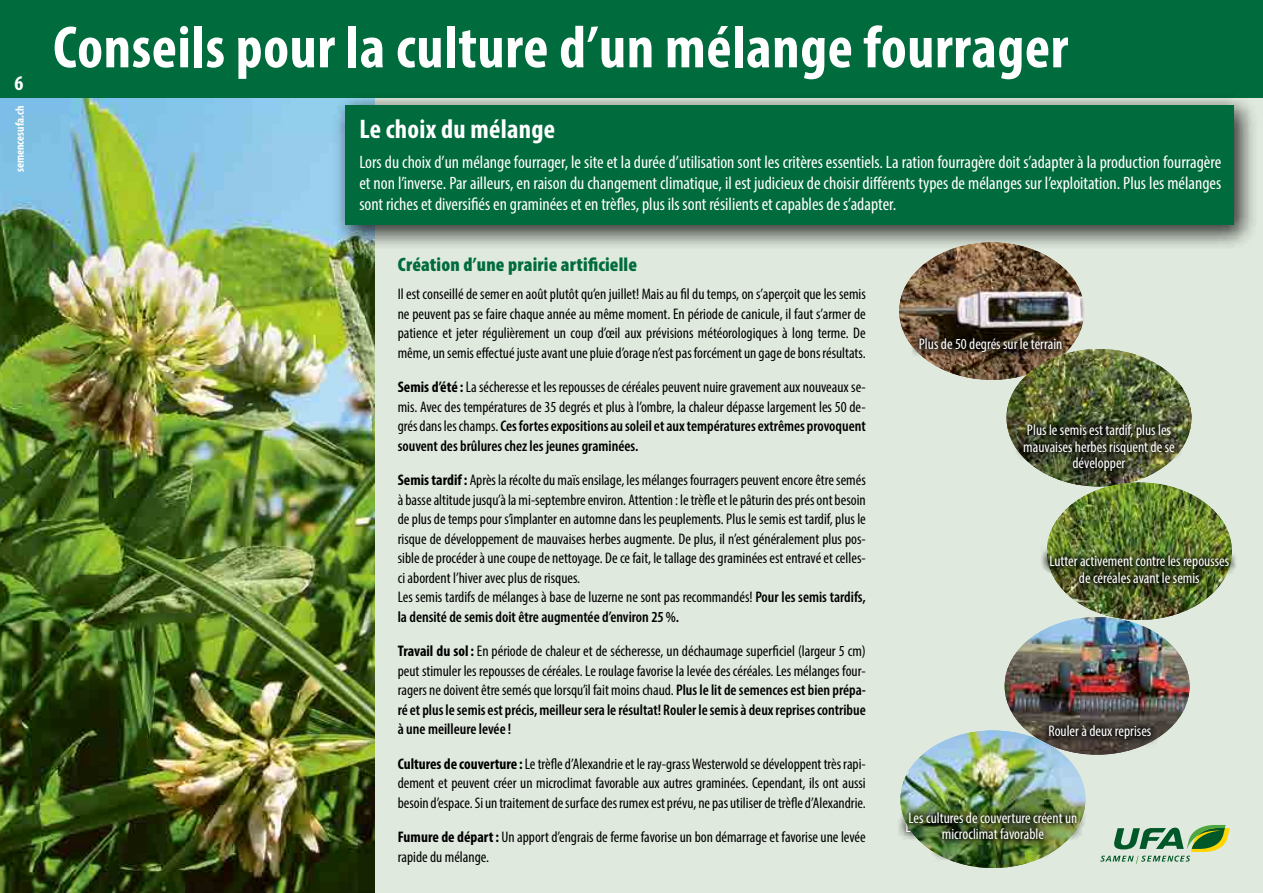
<style>
.page{position:relative;width:1263px;height:893px;background:#fff}
.page>*{position:absolute;margin:0;border:0;box-sizing:border-box;transform-origin:0 0}
.t1{font:700 condensed 60px "Myriad Pro";letter-spacing:.01em;color:#fff}
.t2{font:700 condensed 27px "Myriad Pro";letter-spacing:.01em;color:#fff}
.t3{font:700 condensed 21px "Myriad Pro";color:#fff}
.t4{font:900 condensed 19.5px "Myriad Pro";letter-spacing:.01em;color:#006b3c}
.t5{font:condensed 18px/21px "Myriad Pro";color:#fff;text-align:justify}
.t6{font:condensed 15.3px/19.5px "Myriad Pro";color:#000;text-align:justify}
.t7{font:condensed 15.3px/16.5px "Myriad Pro";color:#fff;text-align:center}
.t8{font:700 condensed 12px "Myriad Pro";color:#fff}
.s1{font-weight:700}
.s2{font-weight:600}
</style>
<div class="page">
<div style="left:375px;top:98px;width:888px;height:795px;background:#dfe9dd"></div>
<img style="left:0;top:98px;width:375px;height:795px">
<div style="left:0;top:0;width:1263px;height:98px;background:#006b3c"></div>
<div style="left:333px;top:93px;width:925px;height:157px;background:#000;opacity:.5"></div>
<div style="left:345px;top:106px;width:888px;height:119px;background:#006b3c"></div>
<svg style="left:1100px;top:825px;width:130px;height:39px"></svg>
<img style="left:899px;top:242px;width:185px;height:138px">
<div style="left:911px;top:326px;width:161px;height:32px;background:#000;opacity:.95"></div>
<img style="left:1006px;top:349px;width:185px;height:133px">
<img style="left:1047px;top:482px;width:185px;height:135px">
<div style="left:1040px;top:545px;width:197px;height:50px;background:#000;opacity:.95"></div>
<img style="left:1005px;top:617px;width:184px;height:138px">
<div style="left:1034px;top:714px;width:121px;height:32px;background:#000;opacity:.95"></div>
<img style="left:900px;top:730px;width:185px;height:138px">
<div style="left:897px;top:812px;width:186px;height:49px;background:#000;opacity:.95"></div>
<div style="left:910px;top:329px;width:161px;height:32px;background:#000;opacity:.95"></div>
<div style="left:1014px;top:415px;width:169px;height:65px;background:#000;opacity:.95"></div>
<div style="left:1041px;top:547px;width:197px;height:45px;background:#000;opacity:.95"></div>
<div style="left:1040px;top:716px;width:120px;height:32px;background:#000;opacity:.95"></div>
<div style="left:900px;top:803px;width:186px;height:46px;background:#000;opacity:.95"></div>
<h3 class="t3" style="left:15px;top:70px;width:10px">6</h3>
<p class="t8" style="left:12px;top:172px;width:68px;rotate:-90deg">semencesufa.ch</p>
<h1 class="t1" style="left:53px;top:7px;width:1016px">Conseils pour la culture d’un mélange fourrager</h1>
<h2 class="t2" style="left:359px;top:112px;width:197px">Le choix du mélange</h2>
<p class="t5" style="left:359px;top:151px;width:863px">Lors du choix d’un mélange fourrager, le site et la durée d’utilisation sont les critères essentiels. La ration fourragère doit s’adapter à la production fourragère et non l’inverse. Par ailleurs, en raison du changement climatique, il est judicieux de choisir différents types de mélanges sur l’exploitation. Plus les mélanges sont riches et diversifiés en graminées et en trèfles, plus ils sont résilients et capables de s’adapter.</p>
<p class="t4" style="left:398px;top:252px;width:241px">Création d’une prairie artificielle</p>
<p class="t6" style="left:398px;top:284px;width:470px">Il est conseillé de semer en août plutôt qu’en juillet! Mais au fil du temps, on s’aperçoit que les semis ne peuvent pas se faire chaque année au même moment. En période de canicule, il faut s’armer de patience et jeter régulièrement un coup d’œil aux prévisions météorologiques à long terme. De même, un semis effectué juste avant une pluie d’orage n’est pas forcément un gage de bons résultats.</p>
<p class="t6" style="left:398px;top:377px;width:469px"><span class="s1">Semis d’été :</span> La sécheresse et les repousses de céréales peuvent nuire gravement aux nouveaux se&shy;mis. Avec des températures de 35 degrés et plus à l’ombre, la chaleur dépasse largement les 50 de&shy;grés dans les champs. <span class="s2">Ces fortes expositions au soleil et aux températures extrêmes provoquent souvent des brûlures chez les jeunes graminées.</span></p>
<p class="t6" style="left:398px;top:470px;width:470px;text-align:left"><span class="s1">Semis tardif:</span> Après la récolte du maïs ensilage, les mélanges fourragers peuvent encore être semés à basse altitude jusqu’à la mi-septembre environ. Attention : le trèfle et le pâturin des prés ont besoin de plus de temps pour s’implanter en automne dans les peuplements. Plus le semis est tardif, plus le risque de développement de mauvaises herbes augmente. De plus, il n’est généralement plus pos&shy;sible de procéder à une coupe de nettoyage. De ce fait, le tallage des graminées est entravé et celles&shy;ci abordent l’hiver avec plus de risques.<br>Les semis tardifs de mélanges à base de luzerne ne sont pas recommandés! <span class="s2">Pour les semis tardifs, la densité de semis doit être augmentée d’environ 25%.</span></p>
<p class="t6" style="left:398px;top:641px;width:470px"><span class="s1">Travail du sol :</span> En période de chaleur et de sécheresse, un déchaumage superficiel (largeur 5 cm) peut stimuler les repousses de céréales. Le roulage favorise la levée des céréales. Les mélanges four&shy;ragers ne doivent être semés que lorsqu’il fait moins chaud. <span class="s2">Plus le lit de semences est bien prépa&shy;ré et plus le semis est précis, meilleur sera le résultat! Rouler le semis à deux reprises contribue à une meilleure levée!</span></p>
<p class="t6" style="left:398px;top:754px;width:470px"><span class="s1">Cultures de couverture :</span> Le trèfle d’Alexandrie et le ray-grass Westerwold se développent très rapi&shy;dement et peuvent créer un microclimat favorable aux autres graminées. Cependant, ils ont aussi besoin d’espace. Si un traitement de surface des rumex est prévu, ne pas utiliser de trèfle d’Alexandrie.</p>
<p class="t6" style="left:398px;top:827px;width:470px"><span class="s1">Fumure de départ:</span> Un apport d’engrais de ferme favorise un bon démarrage et favorise une levée rapide du mélange.</p>
<p class="t7" style="left:920px;top:332px;width:145px">Plus de 50 degrés sur le terrain</p>
<p class="t7" style="left:919px;top:335px;width:145px">Plus de 50 degrés sur le terrain</p>
<p class="t7" style="left:1023px;top:422px;width:153px">Plus le semis est tardif, plus les mauvaises herbes risquent de se développer</p>
<p class="t7" style="left:1049px;top:553px;width:181px">Lutter activement contre les repousses de céréales avant le semis</p>
<p class="t7" style="left:1078px;top:571px;width:122px">de céréales avant le semis</p>
<p class="t7" style="left:1043px;top:721px;width:104px">Rouler à deux reprises</p>
<p class="t7" style="left:1048px;top:723px;width:104px">Rouler à deux reprises</p>
<p class="t7" style="left:908px;top:809px;width:170px">Les cultures de couverture créent un microclimat favorable</p>
<p class="t7" style="left:905px;top:819px;width:170px">Les cultures de couverture créent un</p>
</div>
